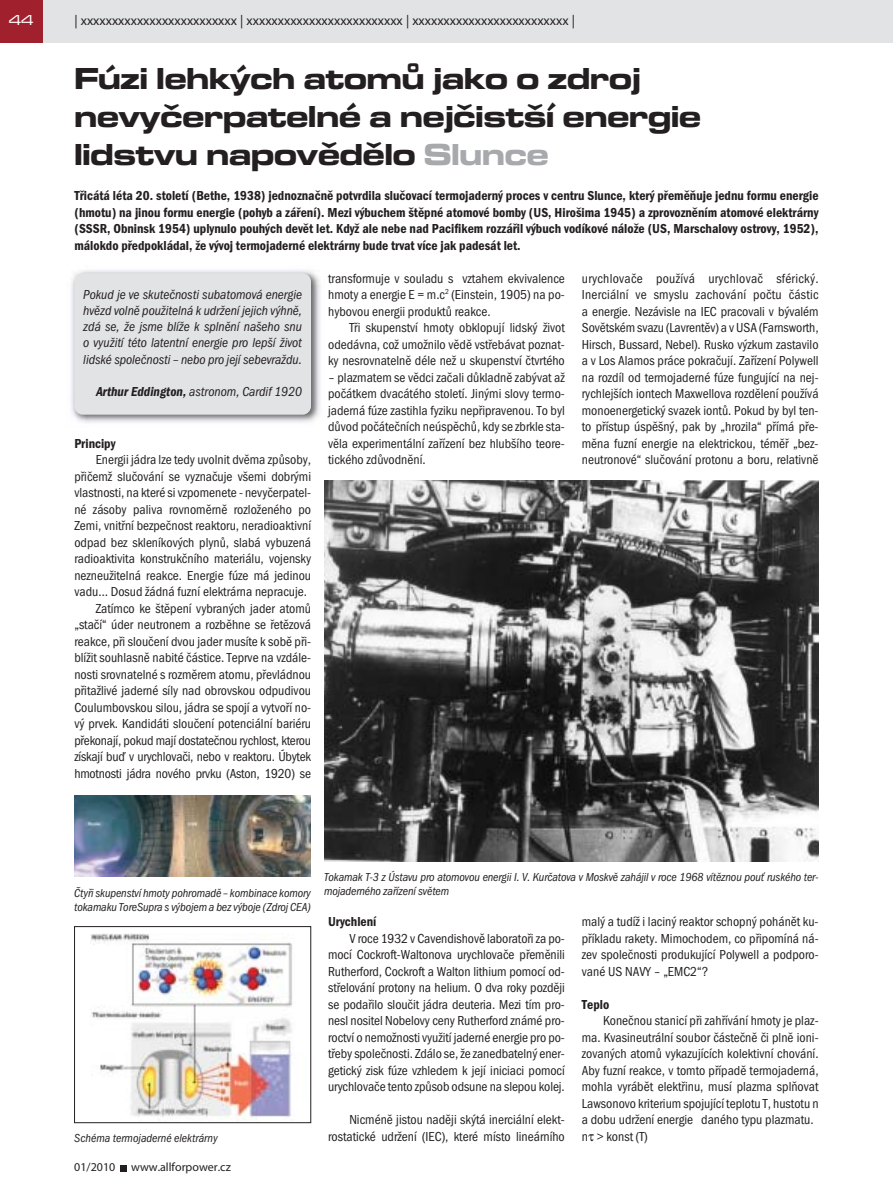
<style>
.page{position:relative;width:893px;height:1191px;background:#fff}
.page>*{position:absolute;margin:0;border:0;box-sizing:border-box;transform-origin:0 0}
.t1{font:700 expanded 31.5px/37.8px "Microgramma DOT";color:#231f20}
.t2{font:500 expanded 15px "Microgramma DOT";color:#fff}
.t3{font:13.5px/16.5px "Franklin Got Itc TOT Boo Con";color:#231f20;text-align:justify}
.t4{font:13.5px/16.5px "Franklin Got Itc TOT Dem Con";color:#231f20;text-align:justify}
.t5{font:13.5px/16.2px "Franklin Got Itc TOT Boo Con Ita";letter-spacing:-.005em;color:#231f20;text-align:justify}
.t6{font:13.5px "Myriad Pro";color:#231f20}
.t7{font:12px/14.4px "Franklin Got Itc TOT Boo Con Ita";letter-spacing:-.01em;color:#231f20}
.t8{font:12px "Myriad Pro";color:#231f20}
.s1{color:#a7a9ac}
.s2{font-family:"Franklin Got Itc TOT Dem Con Ita"}
</style>
<div class="page">
<div style="left:43px;top:0;width:850px;height:43px;background:#e2e3e4"></div>
<div style="left:0;top:0;width:43px;height:43px;background:#a0212d"></div>
<svg style="left:121px;top:1165px;width:6px;height:6px"></svg>
<img style="left:71px;top:270px;width:249px;height:153px">
<div style="left:74px;top:273px;width:237px;height:142px;background:#e2e3e4;border-radius:9px"></div>
<img style="left:74px;top:795px;width:237px;height:82px">
<img style="left:90px;top:933px;width:202px;height:188px">
<div style="left:74px;top:926px;width:237px;height:197px;border:1px solid #231f20"></div>
<img style="left:324px;top:481px;width:495px;height:381px">
<p class="t2" style="left:9px;top:11px;width:26px">44</p>
<p class="t6" style="left:74px;top:15px;width:502px">| xxxxxxxxxxxxxxxxxxxxxxxxx | xxxxxxxxxxxxxxxxxxxxxxxxx | xxxxxxxxxxxxxxxxxxxxxxxxx |</p>
<h1 class="t1" style="left:74px;top:63px;width:628px">Fúzi lehkých atomů jako o zdroj nevyčerpatelné a nejčistší energie lidstvu napovědělo <span class="s1">Slunce</span></h1>
<p class="t4" style="left:74px;top:188px;width:746px">Třicátá léta 20. století (Bethe, 1938) jednoznačně potvrdila slučovací termojaderný proces v centru Slunce, který přeměňuje jednu formu energie (hmotu) na jinou formu energie (pohyb a záření). Mezi výbuchem štěpné atomové bomby (US, Hirošima 1945) a zprovozněním atomové elektrárny (SSSR, Obninsk 1954) uplynulo pouhých devět let. Když ale nebe nad Pacifikem rozzářil výbuch vodíkové nálože (US, Marschalovy ostrovy, 1952), málokdo předpokládal, že vývoj termojaderné elektrárny bude trvat více jak padesát let.</p>
<p class="t5" style="left:83px;top:287px;width:220px">Pokud je ve skutečnosti subatomová energie hvězd volně použitelná k udržení jejich výhně, zdá se, že jsme blíže k splnění našeho snu o využití této latentní energie pro lepší život lidské společnosti – nebo pro její sebevraždu.</p>
<p class="t5" style="left:96px;top:384px;width:207px"><span class="s2">Arthur Eddington,</span> astronom, Cardif 1920</p>
<p class="t3" style="left:582px;top:271px;width:238px">urychlovače používá urychlovač sférický.<br>Inerciální ve smyslu zachování počtu částic a energie. Nezávisle na IEC pracovali v bývalém Sovětském svazu (Lavrentěv) a v USA (Farnsworth, Hirsch, Bussard, Nebel). Rusko výzkum zastavilo a v Los Alamos práce pokračují. Zařízení Polywell na rozdíl od termojaderné fúze fungující na nej&shy;rychlejších iontech Maxwellova rozdělení používá monoenergetický svazek iontů. Pokud by byl ten&shy;to přístup úspěšný, pak by „hrozila“ přímá pře&shy;měna fuzní energie na elektrickou, téměř „bez&shy;neutronové“ slučování protonu a boru, relativně</p>
<p class="t3" style="left:328px;top:271px;width:238px">transformuje v souladu s vztahem ekvivalence hmoty a energie E = m.c<sup>2</sup> (Einstein, 1905) na po&shy;hybovou energii produktů reakce.</p>
<p class="t3" style="left:328px;top:321px;width:238px;text-indent:21px">Tři skupenství hmoty obklopují lidský život odedávna, což umožnilo vědě vstřebávat poznat&shy;ky nesrovnatelně déle než u skupenství čtvrtého</p>
<p class="t3" style="left:328px;top:370px;width:238px">– plazmatem se vědci začali důkladně zabývat až počátkem dvacátého století. Jinými slovy termo&shy;jaderná fúze zastihla fyziku nepřipravenou. To byl důvod počátečních neúspěchů, kdy se zbrkle sta&shy;věla experimentální zařízení bez hlubšího teore&shy;tického zdůvodnění.</p>
<p class="t4" style="left:74px;top:436px;width:43px">Principy</p>
<p class="t3" style="left:96px;top:453px;width:217px">Energii jádra lze tedy uvolnit dvěma způsoby,</p>
<p class="t3" style="left:74px;top:469px;width:238px">přičemž slučování se vyznačuje všemi dobrými</p>
<p class="t3" style="left:74px;top:486px;width:238px">vlastnosti, na které si vzpomenete - nevyčerpatel-</p>
<p class="t3" style="left:74px;top:502px;width:238px">né zásoby paliva rovnoměrně rozloženého po</p>
<p class="t3" style="left:74px;top:519px;width:238px">Zemi, vnitřní bezpečnost reaktoru, neradioaktivní</p>
<p class="t3" style="left:74px;top:535px;width:238px">odpad bez skleníkových plynů, slabá vybuzená</p>
<p class="t3" style="left:74px;top:552px;width:238px">radioaktivita konstrukčního materiálu, vojensky</p>
<p class="t3" style="left:74px;top:568px;width:238px">nezneužitelná reakce. Energie fúze má jedinou</p>
<p class="t3" style="left:74px;top:585px;width:234px">vadu… Dosud žádná fuzní elektrárna nepracuje.</p>
<p class="t3" style="left:96px;top:601px;width:217px">Zatímco ke štěpení vybraných jader atomů</p>
<p class="t3" style="left:74px;top:618px;width:238px">„stačí“ úder neutronem a rozběhne se řetězová</p>
<p class="t3" style="left:74px;top:634px;width:238px">reakce, při sloučení dvou jader musíte k sobě při-</p>
<p class="t3" style="left:74px;top:651px;width:238px">blížit souhlasně nabité částice. Teprve na vzdále-</p>
<p class="t3" style="left:74px;top:667px;width:238px">nosti srovnatelné s rozměrem atomu, převládnou</p>
<p class="t3" style="left:74px;top:684px;width:238px">přitažlivé jaderné síly nad obrovskou odpudivou</p>
<p class="t3" style="left:74px;top:700px;width:238px">Coulumbovskou silou, jádra se spojí a vytvoří no-</p>
<p class="t3" style="left:74px;top:717px;width:238px">vý prvek. Kandidáti sloučení potenciální bariéru</p>
<p class="t3" style="left:74px;top:733px;width:238px">překonají, pokud mají dostatečnou rychlost, kterou</p>
<p class="t3" style="left:74px;top:750px;width:238px">získají buď v urychlovači, nebo v reaktoru. Úbytek</p>
<p class="t3" style="left:74px;top:766px;width:238px">hmotnosti jádra nového prvku (Aston, 1920) se</p>
<p class="t7" style="left:74px;top:887px;width:238px">Čtyři skupenství hmoty pohromadě – kombinace komory tokamaku ToreSupra s výbojem a bez výboje (Zdroj CEA)</p>
<p class="t7" style="left:74px;top:1131px;width:145px">Schéma termojaderné elektrárny</p>
<p class="t8" style="left:74px;top:1163px;width:43px">01/2010</p>
<p class="t8" style="left:131px;top:1163px;width:101px">www.allforpower.cz</p>
<p class="t7" style="left:324px;top:870px;width:496px">Tokamak T-3 z Ústavu pro atomovou energii I. V. Kurčatova v Moskvě zahájil v roce 1968 vítěznou pouť ruského ter&shy;mojaderného zařízení světem</p>
<p class="t4" style="left:328px;top:914px;width:50px">Urychlení</p>
<p class="t3" style="left:328px;top:931px;width:238px;text-indent:21px">V roce 1932 v Cavendishově laboratoři za po&shy;mocí Cockroft-Waltonova urychlovače přeměnili Rutherford, Cockroft a Walton lithium pomocí od&shy;střelování protony na helium. O dva roky později se podařilo sloučit jádra deuteria. Mezi tím pro&shy;nesl nositel Nobelovy ceny Rutherford známé pro&shy;roctví o nemožnosti využití jaderné energie pro po&shy;třeby společnosti. Zdálo se, že zanedbatelný ener&shy;getický zisk fúze vzhledem k její iniciaci pomocí urychlovače tento způsob odsune na slepou kolej.</p>
<p class="t3" style="left:328px;top:1113px;width:238px;text-align:right">Nicméně jistou naději skýtá inerciální elekt&shy;rostatické udržení (IEC), které místo lineárního</p>
<p class="t3" style="left:582px;top:915px;width:238px">malý a tudíž i laciný reaktor schopný pohánět ku&shy;příkladu rakety. Mimochodem, co připomíná ná&shy;zev společnosti produkující Polywell a podporo&shy;vané US NAVY – „EMC2“?</p>
<p class="t4" style="left:582px;top:997px;width:29px">Teplo</p>
<p class="t3" style="left:582px;top:1014px;width:238px;text-align:left;text-indent:21px">Konečnou stanicí při zahřívání hmoty je plaz&shy;ma. Kvasineutrální soubor částečně či plně ioni&shy;zovaných atomů vykazujících kolektivní chování.<br>Aby fuzní reakce, v tomto případě termojaderná, mohla vyrábět elektřinu, musí plazma splňovat Lawsonovo kriterium spojující teplotu T, hustotu n a dobu udržení energie daného typu plazmatu. n &gt; konst (T)</p>
</div>
